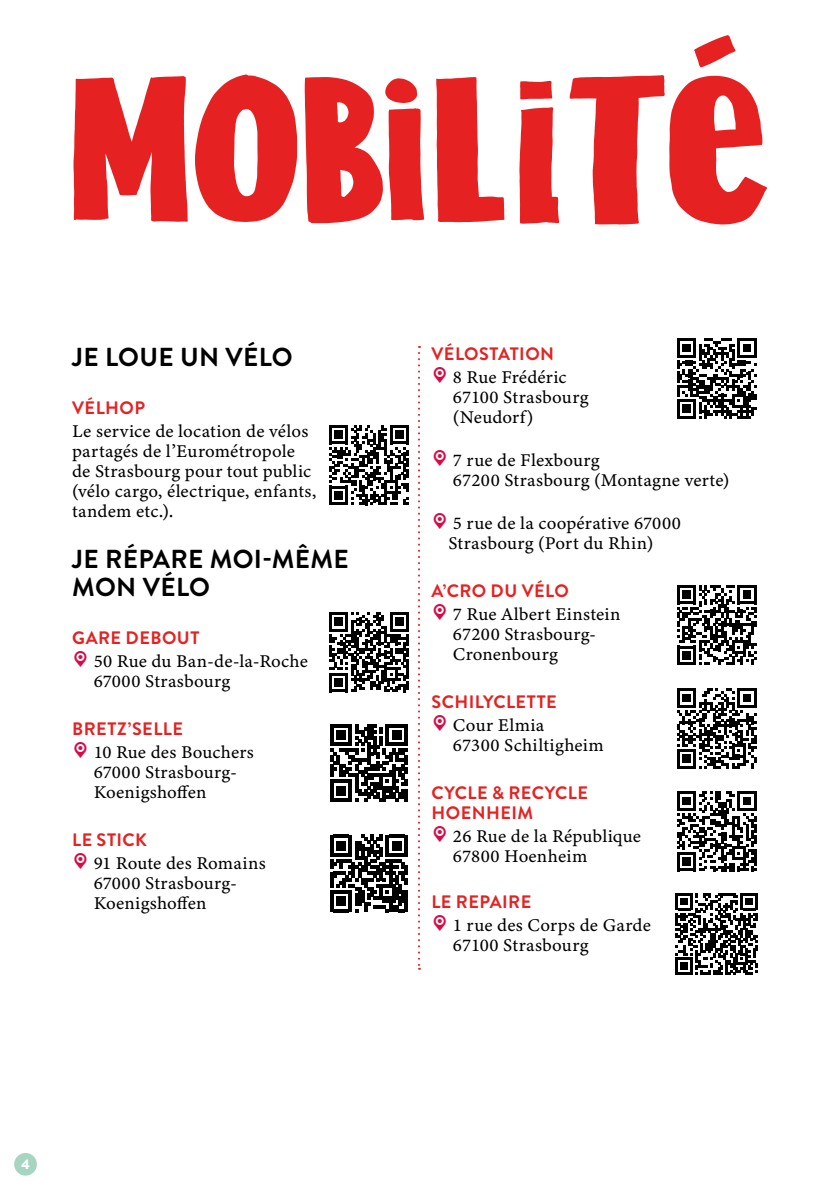
<style>
.page{position:relative;width:840px;height:1191px;background:#fff}
.page>*{position:absolute;margin:0;border:0;box-sizing:border-box;transform-origin:0 0}
.t1{font:700 26px/28px "Brandon Grotesque";letter-spacing:.015em;color:#000}
.t2{font:18px/20px "Minion Variable Concept";letter-spacing:.01em;color:#000}
.t3{font:700 18px/20px "Brandon Grotesque";letter-spacing:.025em;color:#e52221}
.t4{font:900 14px "Brandon Grotesque";color:#fff}
.s1{font-family:"Web Hosting Hub Glyphs";font-size:16px;color:#db0845}
</style>
<div class="page">
<div style="left:14px;top:1153px;width:23px;height:22px;background:#a7d5c2;border-radius:50%"></div>
<svg style="left:329px;top:425px;width:79px;height:80px"></svg>
<svg style="left:330px;top:724px;width:77px;height:77px"></svg>
<svg style="left:329px;top:612px;width:79px;height:80px"></svg>
<svg style="left:330px;top:834px;width:77px;height:78px"></svg>
<svg style="left:677px;top:338px;width:79px;height:80px"></svg>
<svg style="left:677px;top:585px;width:79px;height:80px"></svg>
<svg style="left:418px;top:346px;width:2px;height:623px"></svg>
<svg style="left:73px;top:76px;width:115px;height:146px"></svg>
<svg style="left:436px;top:77px;width:68px;height:145px"></svg>
<svg style="left:694px;top:35px;width:41px;height:32px"></svg>
<svg style="left:519px;top:107px;width:40px;height:117px"></svg>
<svg style="left:520px;top:81px;width:32px;height:18px"></svg>
<svg style="left:569px;top:75px;width:197px;height:149px"></svg>
<svg style="left:304px;top:77px;width:120px;height:146px"></svg>
<svg style="left:195px;top:74px;width:102px;height:148px"></svg>
<svg style="left:677px;top:688px;width:79px;height:80px"></svg>
<svg style="left:677px;top:791px;width:79px;height:80px"></svg>
<svg style="left:675px;top:893px;width:82px;height:82px"></svg>
<h1 class="t1" style="left:72px;top:343px;width:222px">JE LOUE UN VÉLO</h1>
<p class="t3" style="left:72px;top:398px;width:74px">VÉLHOP</p>
<p class="t2" style="left:72px;top:421px;width:246px">Le service de location de vélos partagés de l’Eurométropole de Strasbourg pour tout public (vélo cargo, électrique, enfants, tandem etc.).</p>
<h1 class="t1" style="left:72px;top:545px;width:278px">JE RÉPARE MOI-MÊME<br>MON VÉLO</h1>
<p class="t3" style="left:72px;top:628px;width:129px">GARE DEBOUT</p>
<p class="t2" style="left:94px;top:651px;width:216px;text-indent:-22px"><span class="s1">ӎ</span> 50 Rue du Ban-de-la-Roche<br>67000 Strasbourg</p>
<p class="t3" style="left:72px;top:719px;width:112px">BRETZ’SELLE</p>
<p class="t2" style="left:94px;top:742px;width:162px;text-indent:-22px"><span class="s1">ӎ</span> 10 Rue des Bouchers<br>67000 Strasbourg-<br>Koenigshoffen</p>
<p class="t3" style="left:72px;top:830px;width:76px">LE STICK</p>
<p class="t2" style="left:94px;top:853px;width:173px;text-indent:-22px"><span class="s1">ӎ</span> 91 Route des Romains<br>67000 Strasbourg-<br>Koenigshoffen</p>
<p class="t4" style="left:21px;top:1153px;width:10px">4</p>
<p class="t3" style="left:431px;top:344px;width:124px">VÉLOSTATION</p>
<p class="t2" style="left:452px;top:367px;width:137px;text-indent:-22px"><span class="s1">ӎ</span> 8 Rue Frédéric<br>67100 Strasbourg (Neudorf)</p>
<p class="t2" style="left:452px;top:450px;width:278px;text-indent:-22px"><span class="s1">ӎ</span> 7 rue de Flexbourg<br>67200 Strasbourg (Montagne verte)</p>
<p class="t2" style="left:431px;top:512px;width:251px;text-align:center"><span class="s1">ӎ</span> 5 rue de la coopérative 67000<br>Strasbourg (Port du Rhin)</p>
<p class="t3" style="left:431px;top:581px;width:139px">A’CRO DU VÉLO</p>
<p class="t2" style="left:452px;top:604px;width:169px;text-indent:-22px"><span class="s1">ӎ</span> 7 Rue Albert Einstein<br>67200 Strasbourg-<br>Cronenbourg</p>
<p class="t3" style="left:431px;top:692px;width:127px">SCHILYCLETTE</p>
<p class="t2" style="left:452px;top:715px;width:152px;text-indent:-22px"><span class="s1">ӎ</span> Cour Elmia<br>67300 Schiltigheim</p>
<p class="t3" style="left:431px;top:783px;width:158px">CYCLE &amp; RECYCLE<br>HOENHEIM</p>
<p class="t2" style="left:452px;top:826px;width:189px;text-indent:-22px"><span class="s1">ӎ</span> 26 Rue de la République<br>67800 Hoenheim</p>
<p class="t3" style="left:431px;top:892px;width:101px">LE REPAIRE</p>
<p class="t2" style="left:452px;top:914px;width:199px;text-indent:-22px"><span class="s1">ӎ</span> 1 rue des Corps de Garde<br>67100 Strasbourg</p>
</div>
